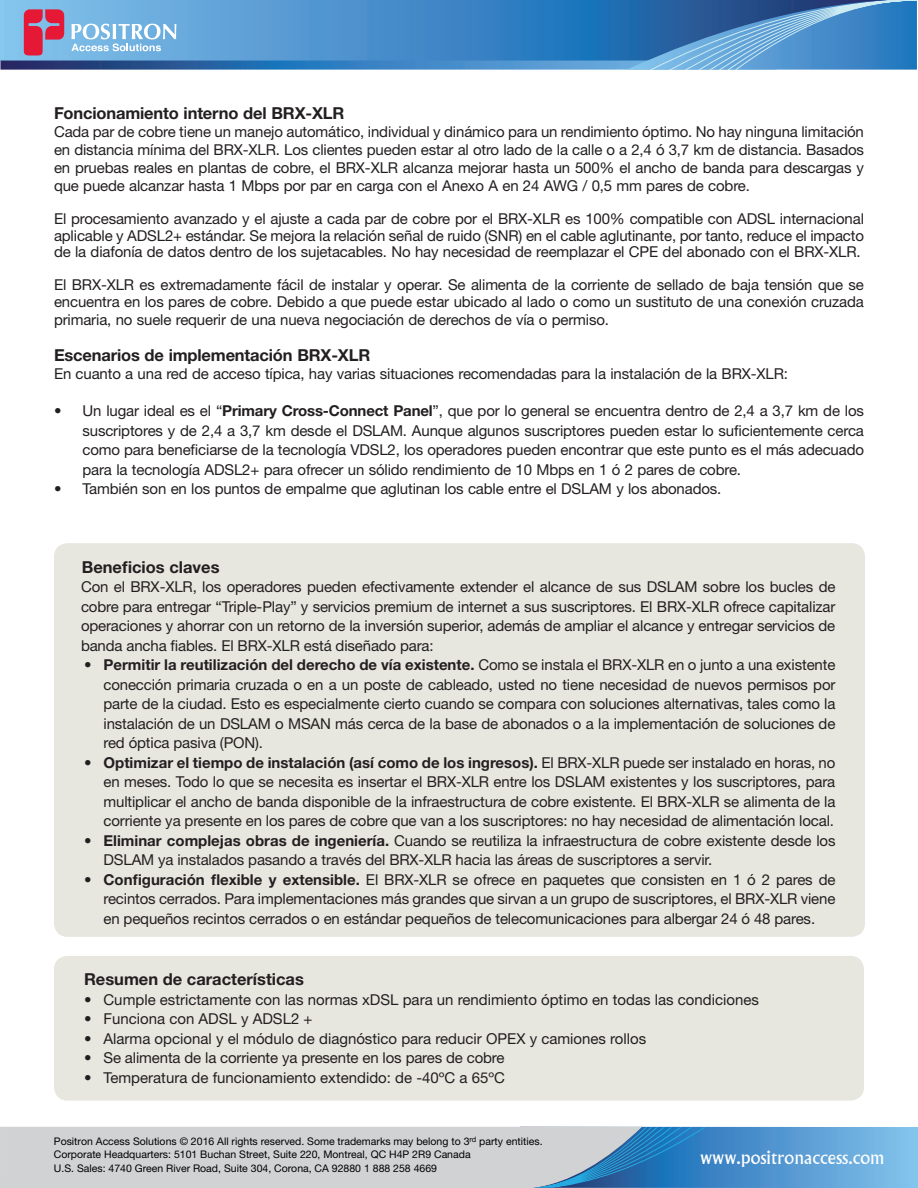
<style>
.page{position:relative;width:918px;height:1188px;background:#fff}
.page>*{position:absolute;margin:0;border:0;box-sizing:border-box;transform-origin:0 0}
.t1{font:18px "Albertus MT Std";color:#fff}
.back_-_body{font:700 16.5px "Helvetica Neue LT Std";letter-spacing:-.01em;color:#231f20}
.Box_style{font:700 16.5px "Helvetica Neue LT Std";color:#231f20}
.Box_style-2{font:15px/19.5px "Helvetica Neue LT Std";letter-spacing:-.01em;color:#231f20;text-align:justify}
.back_-_body-2{font:15px/18px "Helvetica Neue LT Std";letter-spacing:-.01em;color:#231f20;text-align:justify}
.t2{font:10.5px/13.5px "Helvetica Neue LT Std";color:#000}
.s1{font-weight:700}
</style>
<div class="page">
<svg style="left:0;top:0;width:917px;height:70px;background:#508cc4"></svg>
<div style="left:520px;top:1127px;width:398px;height:61px;background:#7ebfe9"></div>
<svg style="left:0;top:1127px;width:883px;height:61px;background:#a4bcd0"></svg>
<div style="left:54px;top:543px;width:811px;height:394px;background:#e7e7e0;border-radius:14px"></div>
<div style="left:54px;top:956px;width:810px;height:145px;background:#e7e7e0;border-radius:14px"></div>
<p class="back_-_body" style="left:54px;top:103px;width:292px">Foncionamiento interno del BRX-XLR</p>
<p class="back_-_body-2" style="left:54px;top:123px;width:812px">Cada par de cobre tiene un manejo automático, individual y dinámico para un rendimiento óptimo. No hay ninguna limitación en distancia mínima del BRX-XLR. Los clientes pueden estar al otro lado de la calle o a 2,4 ó 3,7 km de distancia. Basados en pruebas reales en plantas de cobre, el BRX-XLR alcanza mejorar hasta un 500% el ancho de banda para descargas y que puede alcanzar hasta 1 Mbps por par en carga con el Anexo A en 24 AWG / 0,5 mm pares de cobre.</p>
<p class="back_-_body-2" style="left:54px;top:211px;width:812px;line-height:16.5px">El procesamiento avanzado y el ajuste a cada par de cobre por el BRX-XLR es 100% compatible con ADSL internacional aplicable y ADSL2+ estándar. Se mejora la relación señal de ruido (SNR) en el cable aglutinante, por tanto, reduce el impacto de la diafonía de datos dentro de los sujetacables. No hay necesidad de reemplazar el CPE del abonado con el BRX-XLR.</p>
<p class="back_-_body-2" style="left:54px;top:277px;width:811px;line-height:16.5px">El BRX-XLR es extremadamente fácil de instalar y operar. Se alimenta de la corriente de sellado de baja tensión que se encuentra en los pares de cobre. Debido a que puede estar ubicado al lado o como un sustituto de una conexión cruzada</p>
<p class="back_-_body-2" style="left:54px;top:310px;width:557px">primaria, no suele requerir de una nueva negociación de derechos de vía o permiso.</p>
<p class="back_-_body" style="left:54px;top:345px;width:318px">Escenarios de implementación BRX-XLR</p>
<p class="back_-_body-2" style="left:54px;top:364px;width:736px">En cuanto a una red de acceso típica, hay varias situaciones recomendadas para la instalación de la BRX-XLR:</p>
<p class="back_-_body-2" style="left:82px;top:401px;width:783px;line-height:19.5px;text-indent:-28px">• Un lugar ideal es el “<span class="s1">Primary Cross-Connect Panel</span>”, que por lo general se encuentra dentro de 2,4 a 3,7 km de los suscriptores y de 2,4 a 3,7 km desde el DSLAM. Aunque algunos suscriptores pueden estar lo suficientemente cerca como para beneficiarse de la tecnología VDSL2, los operadores pueden encontrar que este punto es el más adecuado para la tecnología ADSL2+ para ofrecer un sólido rendimiento de 10 Mbps en 1 ó 2 pares de cobre.</p>
<p class="back_-_body-2" style="left:54px;top:480px;width:669px">• También son en los puntos de empalme que aglutinan los cable entre el DSLAM y los abonados.</p>
<p class="Box_style" style="left:82px;top:557px;width:139px">Beneficios claves</p>
<p class="Box_style-2" style="left:81px;top:577px;width:756px">Con el BRX-XLR, los operadores pueden efectivamente extender el alcance de sus DSLAM sobre los bucles de cobre para entregar “Triple-Play” y servicios premium de internet a sus suscriptores. El BRX-XLR ofrece capitalizar operaciones y ahorrar con un retorno de la inversión superior, además de ampliar el alcance y entregar servicios de banda ancha fiables. El BRX-XLR está diseñado para:</p>
<p class="Box_style-2" style="left:104px;top:655px;width:734px;text-indent:-20px">• <span class="s1">Permitir la reutilización del derecho de vía existente.</span> Como se instala el BRX-XLR en o junto a una existente conección primaria cruzada o en a un poste de cableado, usted no tiene necesidad de nuevos permisos por parte de la ciudad. Esto es especialmente cierto cuando se compara con soluciones alternativas, tales como la instalación de un DSLAM o MSAN más cerca de la base de abonados o a la implementación de soluciones de red óptica pasiva (PON).</p>
<p class="Box_style-2" style="left:104px;top:752px;width:734px;text-indent:-20px">• <span class="s1">Optimizar el tiempo de instalación (así como de los ingresos).</span> El BRX-XLR puede ser instalado en horas, no en meses. Todo lo que se necesita es insertar el BRX-XLR entre los DSLAM existentes y los suscriptores, para multiplicar el ancho de banda disponible de la infraestructura de cobre existente. El BRX-XLR se alimenta de la corriente ya presente en los pares de cobre que van a los suscriptores: no hay necesidad de alimentación local.</p>
<p class="Box_style-2" style="left:104px;top:830px;width:734px;text-indent:-20px">• <span class="s1">Eliminar complejas obras de ingeniería.</span> Cuando se reutiliza la infraestructura de cobre existente desde los<br>DSLAM ya instalados pasando a través del BRX-XLR hacia las áreas de suscriptores a servir.</p>
<p class="Box_style-2" style="left:104px;top:869px;width:734px;text-indent:-20px">• <span class="s1">Configuración flexible y extensible.</span> El BRX-XLR se ofrece en paquetes que consisten en 1 ó 2 pares de recintos cerrados. Para implementaciones más grandes que sirvan a un grupo de suscriptores, el BRX-XLR viene en pequeños recintos cerrados o en estándar pequeños de telecomunicaciones para albergar 24 ó 48 pares.</p>
<p class="Box_style" style="left:84px;top:969px;width:221px">Resumen de características</p>
<p class="Box_style-2" style="left:84px;top:990px;width:676px">• Cumple estrictamente con las normas xDSL para un rendimiento óptimo en todas las condiciones</p>
<p class="Box_style-2" style="left:84px;top:1009px;width:230px">• Funciona con ADSL y ADSL2 +</p>
<p class="Box_style-2" style="left:84px;top:1029px;width:564px">• Alarma opcional y el módulo de diagnóstico para reducir OPEX y camiones rollos</p>
<p class="Box_style-2" style="left:84px;top:1048px;width:422px">• Se alimenta de la corriente ya presente en los pares de cobre</p>
<p class="Box_style-2" style="left:84px;top:1068px;width:423px">• Temperatura de funcionamiento extendido: de -40ºC a 65ºC</p>
<p class="t2" style="left:54px;top:1134px;width:490px">Positron Access Solutions © 2016 All rights reserved. Some trademarks may belong to 3<sup>rd</sup> party entities.<br>Corporate Headquarters: 5101 Buchan Street, Suite 220, Montreal, QC H4P 2R9 Canada<br>U.S. Sales: 4740 Green River Road, Suite 304, Corona, CA 92880 1 888 258 4669</p>
<p class="t1" style="left:700px;top:1147px;width:186px">www.positronaccess.com</p>
</div>
